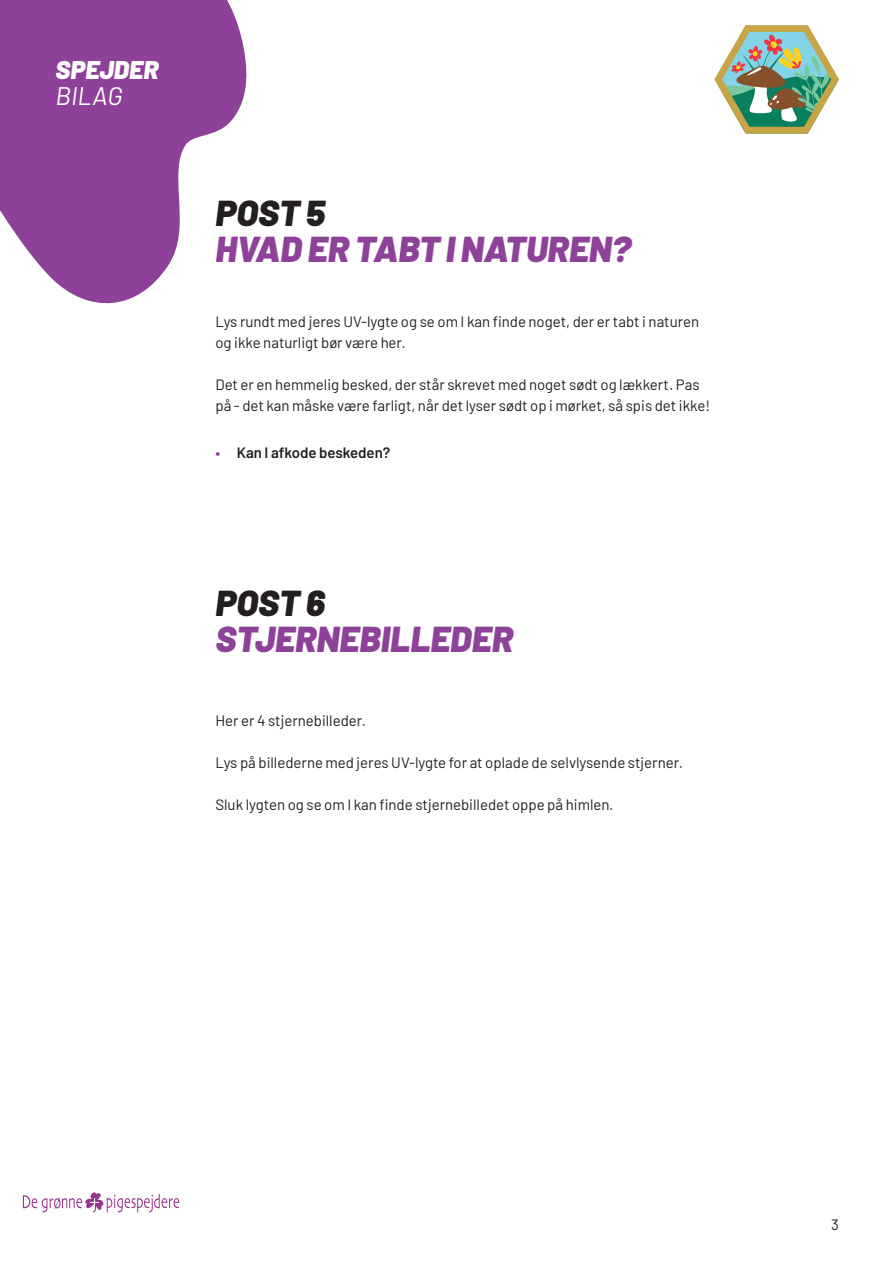
<style>
.page{position:relative;width:893px;height:1263px;background:#fff}
.page>*{position:absolute;margin:0;border:0;box-sizing:border-box;transform-origin:0 0}
.Overskrift{font:italic 900 36px "Barlow";color:#8d4198}
.Overskrift-2{font:italic 900 36px "Barlow";color:#231f20}
.t1{font:italic 900 25.5px "Barlow";color:#fff}
.t2{font:italic 25.5px "Barlow";color:#fff}
.Brødtekst{font:15px/21px "Barlow";color:#231f20}
.t3{font:600 15px "Barlow";color:#231f20}
.s1{color:#8d4198}
</style>
<div class="page">
<svg style="left:0;top:0;width:247px;height:304px;fill:#8d4198"></svg>
<svg style="left:23px;top:1192px;width:156px;height:20px"></svg>
<svg style="left:714px;top:25px;width:125px;height:109px"></svg>
<h2 class="t1" style="left:56px;top:51px;width:104px">SPEJDER</h2>
<h2 class="t2" style="left:56px;top:77px;width:68px">BILAG</h2>
<p class="Overskrift-2" style="left:215px;top:186px;width:111px">POST 5</p>
<p class="Overskrift" style="left:215px;top:222px;width:418px">HVAD ER TABT I NATUREN?</p>
<p class="Brødtekst" style="left:215px;top:310px;width:485px">Lys rundt med jeres UV-lygte og se om I kan finde noget, der er tabt i naturen og ikke naturligt bør være her.</p>
<p class="Brødtekst" style="left:215px;top:373px;width:496px">Det er en hemmelig besked, der står skrevet med noget sødt og lækkert. Pas på - det kan måske være farligt, når det lyser sødt op i mørket, så spis det ikke!</p>
<p class="t3" style="left:215px;top:441px;width:176px"><span class="s1">•</span> Kan I afkode beskeden?</p>
<p class="Overskrift-2" style="left:215px;top:575px;width:111px">POST 6</p>
<p class="Overskrift" style="left:215px;top:611px;width:299px">STJERNEBILLEDER</p>
<p class="Brødtekst" style="left:215px;top:709px;width:152px">Her er 4 stjernebilleder.</p>
<p class="Brødtekst" style="left:215px;top:751px;width:469px">Lys på billederne med jeres UV-lygte for at oplade de selvlysende stjerner.</p>
<p class="Brødtekst" style="left:215px;top:793px;width:400px">Sluk lygten og se om I kan finde stjernebilledet oppe på himlen.</p>
<p class="Brødtekst" style="left:831px;top:1213px;width:9px">3</p>
</div>
